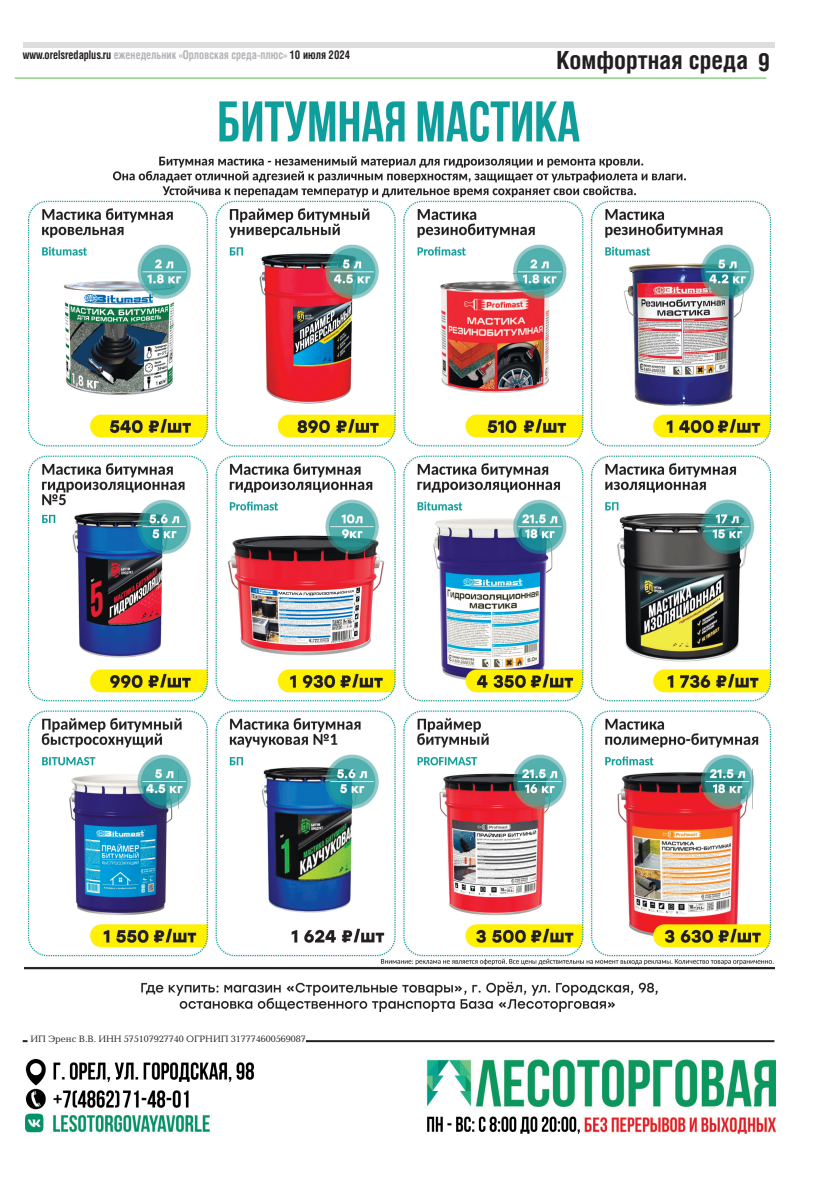
<style>
.page{position:relative;width:820px;height:1191px;background:#fff}
.page>*{position:absolute;margin:0;border:0;box-sizing:border-box;transform-origin:0 0}
.t1{font:25px "Helios Cond Bold 9";color:#231f20}
.t2{font:12px "Helios Cond Bold 9";color:#b2b3b7;scale:.9 1}
.t3{font:9.5px "Baltica C8";color:#231f20}
.s1{color:#231f20}
</style>
<div class="page">
<div style="left:23px;top:42px;width:751px;height:6px;background:#dcdddf"></div>
<hr style="left:15px;top:78px;width:750px;height:1px;background:#51b948">
<img style="left:26px;top:1058px;width:749px;height:75px">
<img style="left:27px;top:1059px;width:229px;height:50px">
<img style="left:422px;top:1113px;width:159px;height:20px">
<hr style="left:23px;top:1040px;width:751px;height:2px;background:#231f20">
<div style="left:27px;top:1034px;width:279px;height:10px;background:#fff"></div>
<img style="left:24px;top:102px;width:750px;height:909px">
<p class="t2" style="left:23px;top:48px;width:365px"><span class="s1">www.orelsredaplus.ru</span> еженедельник «Орловская среда-плюс» <span class="s1">10 июля 2024</span></p>
<h1 class="t1" style="left:556px;top:46px;width:193px">Комфортная среда</h1>
<h1 class="t1" style="left:757px;top:47px;width:14px">9</h1>
<p class="t3" style="left:30px;top:1034px;width:277px">ИП Эренс В.В. ИНН 575107927740 ОГРНИП 317774600569087</p>
</div>
